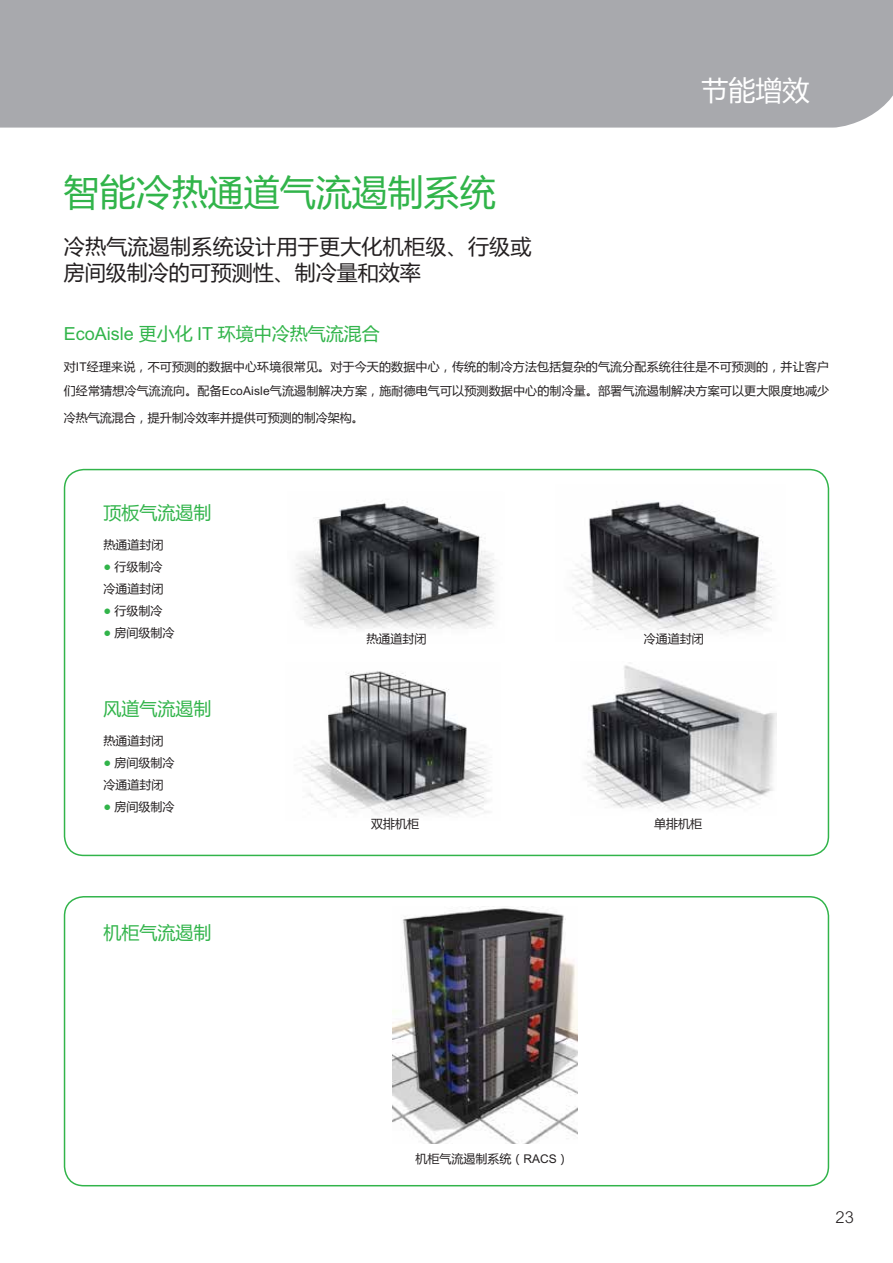
<style>
.page{position:relative;width:893px;height:1263px;background:#fff}
.page>*{position:absolute;margin:0;border:0;box-sizing:border-box;transform-origin:0 0}
.t1{font:36px "Microsoft Ya Hei";color:#31b44a}
.t2{font:27px "Microsoft Ya Hei";color:#fff}
.t3{font:21px/25.2px "Microsoft Ya Hei";letter-spacing:.015em;color:#231f20}
.t4{font:18px "Microsoft Ya Hei";color:#31b44a}
.t5{font:300 16.5px "Arial MT Std";color:#231f20}
.t6{font:12px/22px "Microsoft Ya Hei";letter-spacing:.015em;color:#231f20}
.s1{font-family:"Arial MT Std"}
.s2{color:#31b44a}
</style>
<div class="page">
<div style="left:1px;top:0;width:892px;height:128px;background:#a8a9ad"></div>
<hr style="left:0;top:0;width:1px;height:128px;background:#a8a9ad">
<img style="left:296px;top:500px;width:199px;height:129px">
<img style="left:393px;top:906px;width:185px;height:238px">
<img style="left:573px;top:501px;width:201px;height:133px">
<img style="left:304px;top:671px;width:186px;height:145px">
<img style="left:585px;top:665px;width:191px;height:145px">
<h1 class="t1" style="left:64px;top:168px;width:434px">智能冷热通道气流遏制系统</h1>
<h3 class="t3" style="left:64px;top:233px;width:469px">冷热气流遏制系统设计用于更大化机柜级、行级或房间级制冷的可预测性、制冷量和效率</h3>
<h2 class="t2" style="left:701px;top:72px;width:109px">节能增效</h2>
<h3 class="t4" style="left:64px;top:322px;width:318px"><span class="s1">EcoAisle</span> 更小化 <span class="s1">IT</span> 环境中冷热气流混合</h3>
<p class="t6" style="left:64px;top:354px;width:767px;line-height:24px">对<span class="s1">IT</span>经理来说，不可预测的数据中心环境很常见。对于今天的数据中心，传统的制冷方法包括复杂的气流分配系统往往是不可预测的，并让客户们经常猜想冷气流流向。配备<span class="s1">EcoAisle</span>气流遏制解决方案，施耐德电气可以预测数据中心的制冷量。部署气流遏制解决方案可以更大限度地减少</p>
<p class="t6" style="left:64px;top:406px;width:301px">冷热气流混合，提升制冷效率并提供可预测的制冷架构。</p>
<h3 class="t4" style="left:103px;top:500px;width:110px">顶板气流遏制</h3>
<p class="t6" style="left:103px;top:533px;width:61px">热通道封闭</p>
<p class="t6" style="left:103px;top:555px;width:61px"><span class="s2">●</span> 行级制冷冷通道封闭</p>
<p class="t6" style="left:103px;top:599px;width:61px"><span class="s2">●</span> 行级制冷</p>
<p class="t6" style="left:103px;top:622px;width:73px"><span class="s2">●</span> 房间级制冷</p>
<h3 class="t4" style="left:103px;top:696px;width:110px">风道气流遏制</h3>
<p class="t6" style="left:103px;top:729px;width:61px">热通道封闭</p>
<p class="t6" style="left:103px;top:751px;width:73px"><span class="s2">●</span> 房间级制冷冷通道封闭</p>
<p class="t6" style="left:103px;top:795px;width:73px"><span class="s2">●</span> 房间级制冷</p>
<h3 class="t4" style="left:103px;top:920px;width:110px">机柜气流遏制</h3>
<p class="t6" style="left:366px;top:627px;width:61px">热通道封闭</p>
<p class="t6" style="left:644px;top:627px;width:61px">冷通道封闭</p>
<p class="t6" style="left:371px;top:812px;width:49px">双排机柜</p>
<p class="t6" style="left:654px;top:812px;width:49px">单排机柜</p>
<p class="t6" style="left:416px;top:1147px;width:155px">机柜气流遏制系统（<span class="s1">RACS</span>）</p>
<h3 class="t5" style="left:836px;top:1208px;width:20px">23</h3>
</div>
